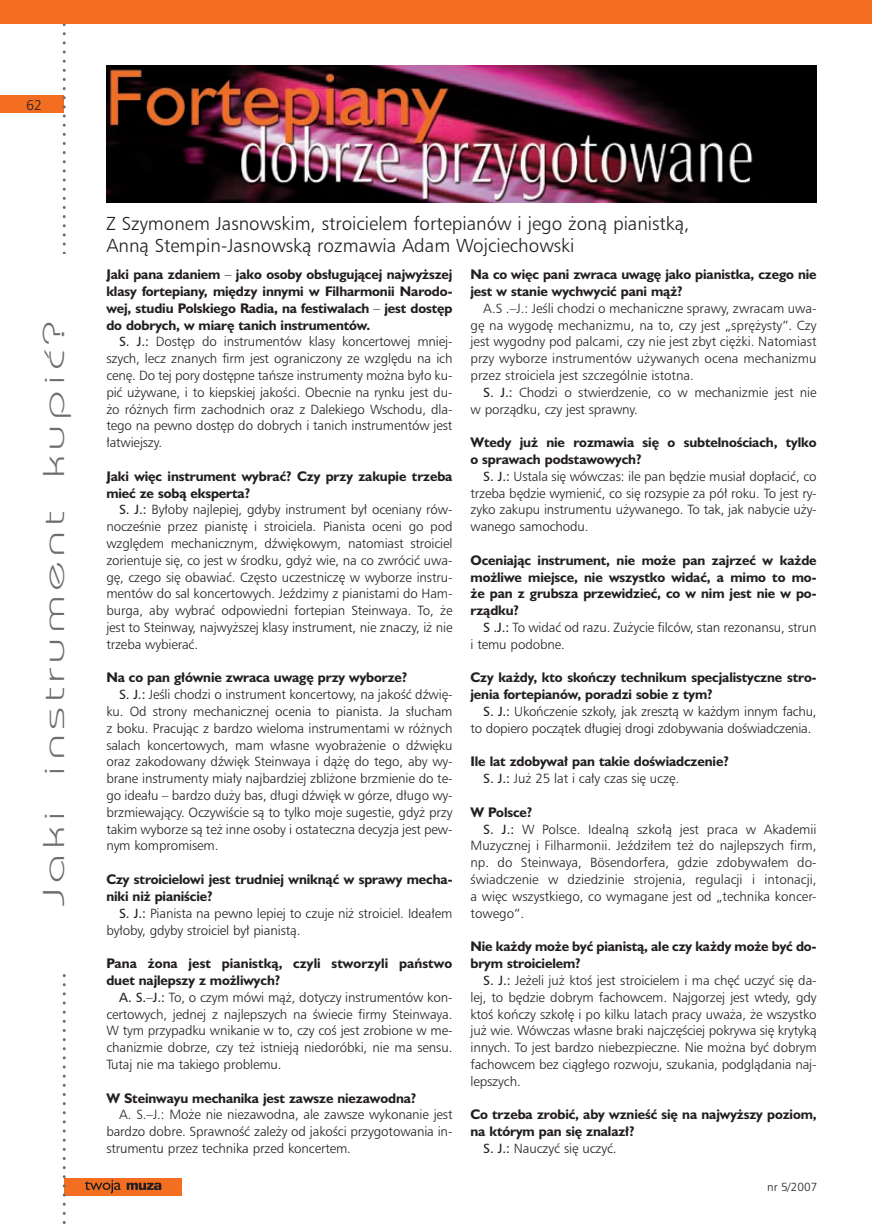
<style>
.page{position:relative;width:872px;height:1225px;background:#fff}
.page>*{position:absolute;margin:0;border:0;box-sizing:border-box;transform-origin:0 0}
.t1{font:37.5px "FL Millenium 5";letter-spacing:.12em;color:#6c6d70}
.t2{font:18px/21.8px "Humnst 777 Lt PL";color:#231f20}
.t3{font:13.5px "Humnst 777 Lt PL";color:#231f20}
.t4{font:12.75px/16.8px "Humnst 777 Lt PL";letter-spacing:-.01em;color:#231f20;text-align:justify}
.t5{font:700 12.75px/16.8px "Humanst 521 PL";letter-spacing:-.01em;color:#231f20}
.t6{font:11.25px "Humnst 777 Lt PL";color:#231f20}
.s1{font-family:"Humnst 777 Lt PL";font-weight:400}
.s2{font-family:"Humnst 777 PL"}
</style>
<div class="page">
<div style="left:64px;top:1178px;width:117px;height:17px;background:#f36e21"></div>
<svg style="left:85px;top:1179px;width:36px;height:14px"></svg>
<svg style="left:127px;top:1182px;width:34px;height:8px"></svg>
<div style="left:0;top:95px;width:64px;height:17px;background:#f36e21"></div>
<svg style="left:63px;top:23px;width:3px;height:1201px"></svg>
<div style="left:30px;top:254px;width:51px;height:718px;background:#fff"></div>
<div style="left:0;top:0;width:872px;height:23px;background:#f36e21"></div>
<img style="left:106px;top:66px;width:710px;height:136px">
<p class="t3" style="left:26px;top:97px;width:17px">62</p>
<h1 class="t1" style="left:38px;top:905px;width:585px;rotate:-90deg">Jaki instrument kupiæ?</h1>
<h2 class="t2" style="left:106px;top:212px;width:584px">Z Szymonem Jasnowskim, stroicielem fortepianów i jego żoną pianistką,<br>Anną Stempin-Jasnowską rozmawia Adam Wojciechowski</h2>
<p class="t5" style="left:106px;top:265px;width:348px;text-align:justify">Jaki pana zdaniem <span class="s1">–</span> jako osoby obsługującej najwyższej klasy fortepiany, między innymi w Filharmonii Narodo&shy;wej, studiu Polskiego Radia, na festiwalach <span class="s1">–</span> jest dostęp do dobrych, w miarę tanich instrumentów.</p>
<p class="t4" style="left:106px;top:333px;width:348px;text-indent:13px"><span class="s2">S. J.:</span> Dostęp do instrumentów klasy koncertowej mniej&shy;szych, lecz znanych firm jest ograniczony ze względu na ich cenę. Do tej pory dostępne tańsze instrumenty można było ku&shy;pić używane, i to kiepskiej jakości. Obecnie na rynku jest du&shy;żo różnych firm zachodnich oraz z Dalekiego Wschodu, dla&shy;tego na pewno dostęp do dobrych i tanich instrumentów jest łatwiejszy.</p>
<p class="t5" style="left:106px;top:467px;width:348px">Jaki więc instrument wybrać? Czy przy zakupie trzeba mieć ze sobą eksperta?</p>
<p class="t4" style="left:106px;top:501px;width:348px;text-indent:13px"><span class="s2">S. J.:</span> Byłoby najlepiej, gdyby instrument był oceniany rów&shy;nocześnie przez pianistę i stroiciela. Pianista oceni go pod względem mechanicznym, dźwiękowym, natomiast stroiciel zorientuje się, co jest w środku, gdyż wie, na co zwrócić uwa&shy;gę, czego się obawiać. Często uczestniczę w wyborze instru&shy;mentów do sal koncertowych. Jeździmy z pianistami do Ham&shy;burga, aby wybrać odpowiedni fortepian Steinwaya. To, że jest to Steinway, najwyższej klasy instrument, nie znaczy, iż nie trzeba wybierać.</p>
<p class="t5" style="left:106px;top:669px;width:303px">Na co pan głównie zwraca uwagę przy wyborze?</p>
<p class="t4" style="left:106px;top:686px;width:348px;text-indent:13px"><span class="s2">S. J.:</span> Jeśli chodzi o instrument koncertowy, na jakość dźwię&shy;ku. Od strony mechanicznej ocenia to pianista. Ja słucham z boku. Pracując z bardzo wieloma instrumentami w różnych salach koncertowych, mam własne wyobrażenie o dźwięku oraz zakodowany dźwięk Steinwaya i dążę do tego, aby wy&shy;brane instrumenty miały najbardziej zbliżone brzmienie do te&shy;go ideału – bardzo duży bas, długi dźwięk w górze, długo wy&shy;brzmiewający. Oczywiście są to tylko moje sugestie, gdyż przy takim wyborze są też inne osoby i ostateczna decyzja jest pew&shy;nym kompromisem.</p>
<p class="t5" style="left:106px;top:870px;width:348px">Czy stroicielowi jest trudniej wniknąć w sprawy mecha&shy;niki niż pianiście?</p>
<p class="t4" style="left:106px;top:904px;width:348px;text-indent:13px"><span class="s2">S. J.:</span> Pianista na pewno lepiej to czuje niż stroiciel. Ideałem byłoby, gdyby stroiciel był pianistą.</p>
<p class="t5" style="left:106px;top:954px;width:347px">Pana żona jest pianistką, czyli stworzyli państwo duet najlepszy z możliwych?</p>
<p class="t4" style="left:106px;top:988px;width:348px;text-indent:13px"><span class="s2">A. S.</span>–<span class="s2">J.:</span> To, o czym mówi mąż, dotyczy instrumentów kon&shy;certowych, jednej z najlepszych na świecie firmy Steinwaya.<br>W tym przypadku wnikanie w to, czy coś jest zrobione w me&shy;chanizmie dobrze, czy też istnieją niedoróbki, nie ma sensu.<br>Tutaj nie ma takiego problemu.</p>
<p class="t5" style="left:106px;top:1089px;width:312px">W Steinwayu mechanika jest zawsze niezawodna?</p>
<p class="t4" style="left:106px;top:1106px;width:348px;text-indent:13px">A. S.–J.: Może nie niezawodna, ale zawsze wykonanie jest bardzo dobre. Sprawność zależy od jakości przygotowania in&shy;strumentu przez technika przed koncertem.</p>
<p class="t5" style="left:470px;top:265px;width:348px">Na co więc pani zwraca uwagę jako pianistka, czego nie jest w stanie wychwycić pani mąż?</p>
<p class="t4" style="left:470px;top:299px;width:348px;text-indent:13px">A.S .–J.: Jeśli chodzi o mechaniczne sprawy, zwracam uwa&shy;gę na wygodę mechanizmu, na to, czy jest „sprężysty”. Czy jest wygodny pod palcami, czy nie jest zbyt ciężki. Natomiast przy wyborze instrumentów używanych ocena mechanizmu przez stroiciela jest szczególnie istotna.</p>
<p class="t4" style="left:470px;top:383px;width:348px;text-indent:13px"><span class="s2">S. J.:</span> Chodzi o stwierdzenie, co w mechanizmie jest nie w porządku, czy jest sprawny.</p>
<p class="t5" style="left:470px;top:433px;width:348px">Wtedy już nie rozmawia się o subtelnościach, tylko o sprawach podstawowych?</p>
<p class="t4" style="left:470px;top:467px;width:348px;text-indent:13px"><span class="s2">S. J.:</span> Ustala się wówczas: ile pan będzie musiał dopłacić, co trzeba będzie wymienić, co się rozsypie za pół roku. To jest ry&shy;zyko zakupu instrumentu używanego. To tak, jak nabycie uży&shy;wanego samochodu.</p>
<p class="t5" style="left:470px;top:551px;width:348px;text-align:justify">Oceniając instrument, nie może pan zajrzeć w każde możliwe miejsce, nie wszystko widać, a mimo to mo&shy;że pan z grubsza przewidzieć, co w nim jest nie w po&shy;rządku?</p>
<p class="t4" style="left:470px;top:619px;width:348px;text-indent:13px"><span class="s2">S .J.:</span> To widać od razu. Zużycie filców, stan rezonansu, strun i temu podobne.</p>
<p class="t5" style="left:470px;top:669px;width:348px">Czy każdy, kto skończy technikum specjalistyczne stro&shy;jenia fortepianów, poradzi sobie z tym?</p>
<p class="t4" style="left:470px;top:703px;width:348px;text-indent:13px"><span class="s2">S. J.:</span> Ukończenie szkoły, jak zresztą w każdym innym fachu, to dopiero początek długiej drogi zdobywania doświadczenia.</p>
<p class="t5" style="left:470px;top:753px;width:260px">Ile lat zdobywał pan takie doświadczenie?</p>
<p class="t4" style="left:483px;top:770px;width:197px"><span class="s2">S. J.:</span> Już 25 lat i cały czas się uczę.</p>
<p class="t5" style="left:470px;top:803px;width:63px">W Polsce?</p>
<p class="t4" style="left:470px;top:820px;width:348px;text-indent:13px"><span class="s2">S. J.:</span> W Polsce. Idealną szkołą jest praca w Akademii Muzycznej i Filharmonii. Jeździłem też do najlepszych firm, np. do Steinwaya, Bösendorfera, gdzie zdobywałem do&shy;świadczenie w dziedzinie strojenia, regulacji i intonacji, a więc wszystkiego, co wymagane jest od „technika koncer&shy;towego“.</p>
<p class="t5" style="left:470px;top:937px;width:348px">Nie każdy może być pianistą, ale czy każdy może być do&shy;brym stroicielem?</p>
<p class="t4" style="left:470px;top:971px;width:348px;text-indent:13px"><span class="s2">S. J.:</span> Jeżeli już ktoś jest stroicielem i ma chęć uczyć się da&shy;lej, to będzie dobrym fachowcem. Najgorzej jest wtedy, gdy ktoś kończy szkołę i po kilku latach pracy uważa, że wszystko już wie. Wówczas własne braki najczęściej pokrywa się krytyką innych. To jest bardzo niebezpieczne. Nie można być dobrym fachowcem bez ciągłego rozwoju, szukania, podglądania naj&shy;lepszych.</p>
<p class="t5" style="left:470px;top:1105px;width:347px">Co trzeba zrobić, aby wznieść się na najwyższy poziom, na którym pan się znalazł?</p>
<p class="t4" style="left:483px;top:1139px;width:135px"><span class="s2">S. J.:</span> Nauczyć się uczyć.</p>
<p class="t6" style="left:767px;top:1179px;width:52px">nr 5/2007</p>
</div>
